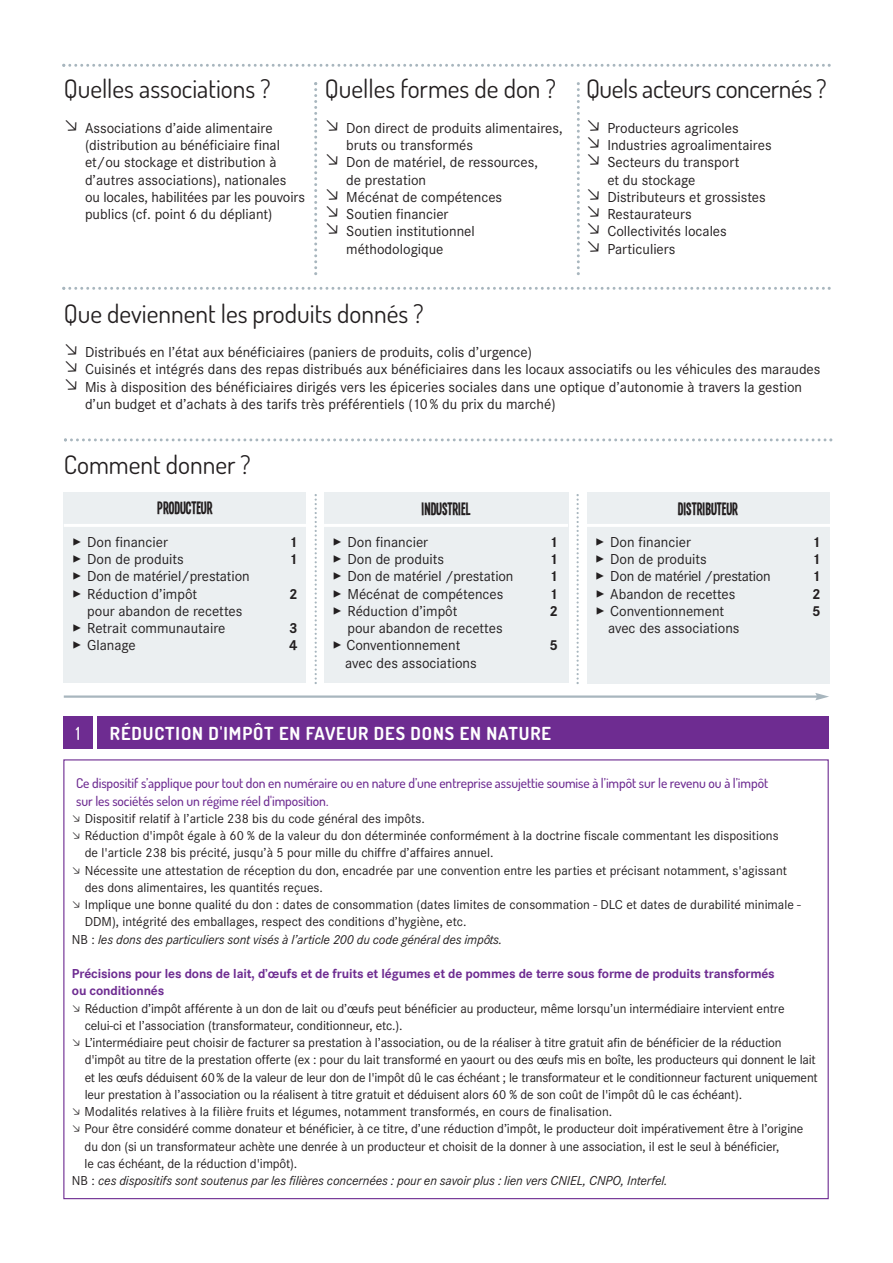
<style>
.page{position:relative;width:893px;height:1263px;background:#fff}
.page>*{position:absolute;margin:0;border:0;box-sizing:border-box;transform-origin:0 0}
.t1{font:25.5px "Dosis";color:#231f20}
.t2{font:19.5px "Single Sleeve";color:#231f20}
.t3{font:700 18px "Dosis";letter-spacing:.05em;color:#fff}
.t4{font:500 18px "Dosis";color:#fff}
.t5{font:15px/17.2px "Corporate S";color:#231f20}
.t6{font:15px "Corporate S";letter-spacing:-.025em;color:#231f20}
.t7{font:700 15px "Corporate S";color:#231f20}
.t8{font:13.5px "Corporate S";letter-spacing:-.01em;color:#231f20}
.t9{font:italic 13.5px "Corporate S";letter-spacing:-.01em;color:#231f20}
.t10{font:500 13.5px/17.2px "Dosis";letter-spacing:-.005em;color:#6e2c91}
.t11{font:700 13.5px/17.2px "Corporate S";letter-spacing:-.01em;color:#6e2c91}
.s1{font-style:normal}
</style>
<div class="page">
<div style="left:64px;top:492px;width:242px;height:34px;background:#ebeff1"></div>
<div style="left:324px;top:492px;width:244px;height:35px;background:#ebeff1"></div>
<div style="left:587px;top:492px;width:242px;height:35px;background:#ebeff1"></div>
<div style="left:64px;top:522px;width:242px;height:161px;background:#ebeff1"></div>
<div style="left:324px;top:522px;width:244px;height:161px;background:#ebeff1"></div>
<div style="left:587px;top:520px;width:242px;height:163px;background:#ebeff1"></div>
<hr style="left:64px;top:524px;width:242px;height:3px;background:#fff">
<hr style="left:324px;top:524px;width:244px;height:3px;background:#fff">
<hr style="left:587px;top:524px;width:249px;height:3px;background:#fff">
<svg style="left:315px;top:494px;width:2px;height:190px"></svg>
<svg style="left:576px;top:494px;width:3px;height:190px"></svg>
<hr style="left:64px;top:695px;width:754px;height:3px;background:#a8b6be">
<svg style="left:815px;top:693px;width:14px;height:7px"></svg>
<div style="left:97px;top:717px;width:732px;height:32px;background:#6e2c91"></div>
<div style="left:63px;top:717px;width:30px;height:32px;background:#6e2c91"></div>
<svg style="left:62px;top:64px;width:769px;height:3px"></svg>
<svg style="left:62px;top:287px;width:769px;height:3px"></svg>
<svg style="left:314px;top:82px;width:3px;height:193px"></svg>
<svg style="left:577px;top:82px;width:3px;height:193px"></svg>
<svg style="left:64px;top:438px;width:768px;height:3px"></svg>
<h1 class="t1" style="left:64px;top:72px;width:208px">Quelles associations ?</h1>
<p class="t5" style="left:85px;top:119px;width:221px">Associations d’aide alimentaire (distribution au bénéficiaire final et/ou stockage et distribution à d’autres associations), nationales ou locales, habilitées par les pouvoirs publics (cf. point 6 du dépliant)</p>
<h1 class="t1" style="left:325px;top:72px;width:232px">Quelles formes de don ?</h1>
<p class="t5" style="left:346px;top:119px;width:218px">Don direct de produits alimentaires, bruts ou transformés<br>Don de matériel, de ressources,<br>de prestation<br>Mécénat de compétences<br>Soutien financier<br>Soutien institutionnel méthodologique</p>
<h1 class="t1" style="left:586px;top:72px;width:242px">Quels acteurs concernés ?</h1>
<p class="t5" style="left:607px;top:119px;width:166px">Producteurs agricoles<br>Industries agroalimentaires<br>Secteurs du transport<br>et du stockage<br>Distributeurs et grossistes<br>Restaurateurs<br>Collectivités locales<br>Particuliers</p>
<h1 class="t1" style="left:64px;top:296px;width:361px">Que deviennent les produits donnés ?</h1>
<p class="t5" style="left:85px;top:343px;width:737px">Distribués en l’état aux bénéficiaires (paniers de produits, colis d’urgence)<br>Cuisinés et intégrés dans des repas distribués aux bénéficiaires dans les locaux associatifs ou les véhicules des maraudes Mis à disposition des bénéficiaires dirigés vers les épiceries sociales dans une optique d’autonomie à travers la gestion d’un budget et d’achats à des tarifs très préférentiels (10% du prix du marché)</p>
<h1 class="t1" style="left:64px;top:448px;width:188px">Comment donner ?</h1>
<h2 class="t2" style="left:157px;top:496px;width:57px">PRODUCTEUR</h2>
<h2 class="t2" style="left:421px;top:496px;width:51px">INDUSTRIEL</h2>
<h2 class="t2" style="left:678px;top:496px;width:62px">DISTRIBUTEUR</h2>
<p class="t5" style="left:72px;top:533px;width:97px">✓ Don financier</p>
<p class="t7" style="left:289px;top:533px;width:10px">1</p>
<p class="t5" style="left:72px;top:550px;width:113px">✓ Don de produits</p>
<p class="t7" style="left:289px;top:550px;width:10px">1</p>
<p class="t5" style="left:72px;top:567px;width:179px">✓ Don de matériel/prestation</p>
<p class="t5" style="left:72px;top:585px;width:126px">✓ Réduction d’impôt</p>
<p class="t7" style="left:289px;top:585px;width:10px">2</p>
<p class="t5" style="left:87px;top:602px;width:157px">pour abandon de recettes</p>
<p class="t5" style="left:72px;top:619px;width:155px">✓ Retrait communautaire</p>
<p class="t7" style="left:289px;top:619px;width:10px">3</p>
<p class="t5" style="left:72px;top:636px;width:65px">✓ Glanage</p>
<p class="t7" style="left:289px;top:636px;width:10px">4</p>
<p class="t5" style="left:333px;top:533px;width:97px">✓ Don financier</p>
<p class="t7" style="left:549px;top:533px;width:10px">1</p>
<p class="t5" style="left:333px;top:550px;width:113px">✓ Don de produits</p>
<p class="t7" style="left:549px;top:550px;width:10px">1</p>
<p class="t5" style="left:333px;top:567px;width:182px">✓ Don de matériel /prestation</p>
<p class="t7" style="left:549px;top:567px;width:10px">1</p>
<p class="t5" style="left:333px;top:585px;width:172px">✓ Mécénat de compétences</p>
<p class="t7" style="left:549px;top:585px;width:10px">1</p>
<p class="t5" style="left:333px;top:602px;width:126px">✓ Réduction d’impôt</p>
<p class="t7" style="left:549px;top:602px;width:10px">2</p>
<p class="t5" style="left:347px;top:619px;width:157px">pour abandon de recettes</p>
<p class="t5" style="left:333px;top:636px;width:129px">✓ Conventionnement</p>
<p class="t7" style="left:549px;top:636px;width:10px">5</p>
<p class="t5" style="left:345px;top:654px;width:133px">avec des associations</p>
<p class="t5" style="left:595px;top:533px;width:97px">✓ Don financier</p>
<p class="t7" style="left:812px;top:533px;width:10px">1</p>
<p class="t5" style="left:595px;top:550px;width:113px">✓ Don de produits</p>
<p class="t7" style="left:812px;top:550px;width:10px">1</p>
<p class="t6" style="left:595px;top:567px;width:177px">✓ Don de matériel /prestation</p>
<p class="t7" style="left:812px;top:567px;width:10px">1</p>
<p class="t5" style="left:595px;top:585px;width:142px">✓ Abandon de recettes</p>
<p class="t7" style="left:812px;top:585px;width:10px">2</p>
<p class="t5" style="left:595px;top:602px;width:130px">✓ Conventionnement</p>
<p class="t7" style="left:812px;top:602px;width:10px">5</p>
<p class="t5" style="left:608px;top:619px;width:133px">avec des associations</p>
<h3 class="t4" style="left:76px;top:721px;width:6px">1</h3>
<h3 class="t3" style="left:110px;top:721px;width:443px">RÉDUCTION D'IMPÔT EN FAVEUR DES DONS EN NATURE</h3>
<p class="t10" style="left:76px;top:774px;width:694px">Ce dispositif s’applique pour tout don en numéraire ou en nature d’une entreprise assujettie soumise à l’impôt sur le revenu ou à l’impôt sur les sociétés selon un régime réel d'imposition.</p>
<p class="t8" style="left:85px;top:810px;width:342px">Dispositif relatif à l’article 238 bis du code général des impôts.</p>
<p class="t8" style="left:85px;top:827px;width:695px">Réduction d'impôt égale à 60 % de la valeur du don déterminée conformément à la doctrine fiscale commentant les dispositions</p>
<p class="t8" style="left:85px;top:845px;width:410px">de l'article 238 bis précité, jusqu’à 5 pour mille du chiffre d’affaires annuel.</p>
<p class="t8" style="left:85px;top:862px;width:704px">Nécessite une attestation de réception du don, encadrée par une convention entre les parties et précisant notamment, s'agissant</p>
<p class="t8" style="left:85px;top:879px;width:240px">des dons alimentaires, les quantités reçues.</p>
<p class="t8" style="left:85px;top:896px;width:718px">Implique une bonne qualité du don : dates de consommation (dates limites de consommation - DLC et dates de durabilité minimale -</p>
<p class="t8" style="left:85px;top:914px;width:383px">DDM), intégrité des emballages, respect des conditions d’hygiène, etc.</p>
<p class="t9" style="left:72px;top:931px;width:432px"><span class="s1">NB :</span> les dons des particuliers sont visés à l’article 200 du code général des impôts.</p>
<p class="t11" style="left:72px;top:965px;width:704px">Précisions pour les dons de lait, d’œufs et de fruits et légumes et de pommes de terre sous forme de produits transformés ou conditionnés</p>
<p class="t8" style="left:85px;top:1000px;width:701px">Réduction d’impôt afférente à un don de lait ou d’œufs peut bénéficier au producteur, même lorsqu’un intermédiaire intervient entre</p>
<p class="t8" style="left:85px;top:1017px;width:319px">celui-ci et l’association (transformateur, conditionneur, etc.).</p>
<p class="t8" style="left:85px;top:1034px;width:698px">L’intermédiaire peut choisir de facturer sa prestation à l’association, ou de la réaliser à titre gratuit afin de bénéficier de la réduction</p>
<p class="t8" style="left:85px;top:1052px;width:732px">d'impôt au titre de la prestation offerte (ex : pour du lait transformé en yaourt ou des œufs mis en boîte, les producteurs qui donnent le lait</p>
<p class="t8" style="left:85px;top:1069px;width:735px">et les œufs déduisent 60% de la valeur de leur don de l'impôt dû le cas échéant ; le transformateur et le conditionneur facturent uniquement</p>
<p class="t8" style="left:85px;top:1086px;width:659px">leur prestation à l’association ou la réalisent à titre gratuit et déduisent alors 60 % de son coût de l'impôt dû le cas échéant).</p>
<p class="t8" style="left:85px;top:1103px;width:529px">Modalités relatives à la filière fruits et légumes, notamment transformés, en cours de finalisation.</p>
<p class="t8" style="left:85px;top:1121px;width:720px">Pour être considéré comme donateur et bénéficier, à ce titre, d’une réduction d’impôt, le producteur doit impérativement être à l’origine</p>
<p class="t8" style="left:85px;top:1138px;width:696px">du don (si un transformateur achète une denrée à un producteur et choisit de la donner à une association, il est le seul à bénéficier,</p>
<p class="t8" style="left:85px;top:1155px;width:214px">le cas échéant, de la réduction d'impôt).</p>
<p class="t9" style="left:72px;top:1172px;width:597px"><span class="s1">NB :</span> ces dispositifs sont soutenus par les filières concernées : pour en savoir plus : lien vers CNIEL, CNPO, Interfel.</p>
</div>
